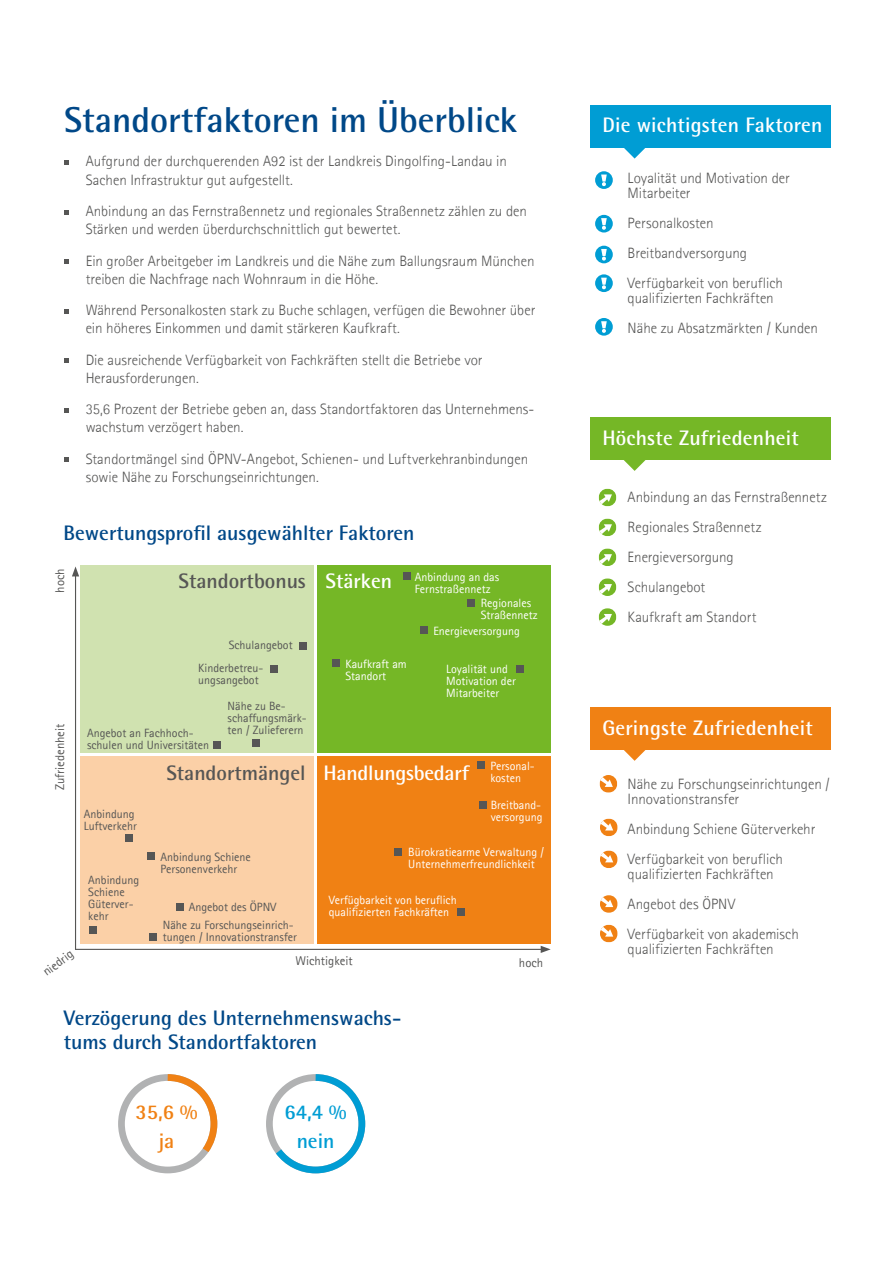
<style>
.page{position:relative;width:893px;height:1263px;background:#fff}
.page>*{position:absolute;margin:0;border:0;box-sizing:border-box;transform-origin:0 0}
.t1{font:700 36px "Rotis Semi Sans Pro";color:#004888}
.t2{font:700 21px/24px "Rotis Semi Sans Pro";color:#004888}
.t3{font:700 21px "Rotis Semi Sans Pro";letter-spacing:.01em;color:#fff}
.t4{font:700 21px "Rotis Semi Sans Pro";letter-spacing:-.01em;color:#fff}
.t5{font:700 21px "Rotis Semi Sans Pro";color:#565655}
.t6{font:700 21px/29.4px "Rotis Semi Sans Pro";color:#009dd4;text-align:center}
.t7{font:700 21px/29.4px "Rotis Semi Sans Pro";color:#f08114;text-align:center}
.t8{font:300 15px/30px "Agfa Rotis Sans Serif";color:#565655}
.t9{font:12.75px "Agfa Rotis Sans Serif";color:#565655}
.t10{font:12px/12px "Agfa Rotis Sans Serif";color:#565655}
.t11{font:12px/12px "Agfa Rotis Sans Serif";color:#fff}
.s1{color:#fff}
.s2{color:#565655}
</style>
<div class="page">
<svg style="left:65px;top:161px;width:4px;height:4px"></svg>
<svg style="left:65px;top:210px;width:4px;height:4px"></svg>
<svg style="left:65px;top:260px;width:4px;height:4px"></svg>
<svg style="left:65px;top:309px;width:4px;height:4px"></svg>
<svg style="left:65px;top:359px;width:4px;height:4px"></svg>
<svg style="left:65px;top:408px;width:4px;height:4px"></svg>
<svg style="left:65px;top:458px;width:4px;height:4px"></svg>
<svg style="left:624px;top:147px;width:22px;height:12px"></svg>
<div style="left:590px;top:105px;width:241px;height:42px;background:#009dd4"></div>
<svg style="left:595px;top:171px;width:18px;height:18px"></svg>
<svg style="left:601px;top:175px;width:6px;height:11px"></svg>
<div style="left:595px;top:215px;width:18px;height:17px;background:#009dd4;border-radius:50%"></div>
<svg style="left:601px;top:218px;width:6px;height:12px"></svg>
<div style="left:595px;top:246px;width:18px;height:17px;background:#009dd4;border-radius:50%"></div>
<svg style="left:601px;top:249px;width:6px;height:12px"></svg>
<svg style="left:595px;top:274px;width:18px;height:18px"></svg>
<svg style="left:601px;top:278px;width:6px;height:11px"></svg>
<div style="left:595px;top:318px;width:18px;height:18px;background:#009dd4;border-radius:50%"></div>
<svg style="left:601px;top:321px;width:6px;height:12px"></svg>
<svg style="left:599px;top:489px;width:17px;height:17px"></svg>
<svg style="left:624px;top:460px;width:22px;height:11px"></svg>
<div style="left:590px;top:417px;width:241px;height:43px;background:#75b726"></div>
<svg style="left:599px;top:518px;width:17px;height:18px"></svg>
<svg style="left:599px;top:548px;width:17px;height:18px"></svg>
<svg style="left:599px;top:578px;width:17px;height:18px"></svg>
<svg style="left:599px;top:608px;width:17px;height:18px"></svg>
<svg style="left:600px;top:775px;width:17px;height:18px"></svg>
<svg style="left:624px;top:750px;width:22px;height:11px"></svg>
<div style="left:590px;top:707px;width:241px;height:43px;background:#f08114"></div>
<svg style="left:600px;top:818px;width:18px;height:18px"></svg>
<svg style="left:600px;top:850px;width:18px;height:18px"></svg>
<svg style="left:600px;top:895px;width:18px;height:18px"></svg>
<svg style="left:600px;top:925px;width:18px;height:17px"></svg>
<div style="left:118px;top:1074px;width:99px;height:99px;border:7px solid #b1b2b3;border-radius:50%"></div>
<div style="left:80px;top:756px;width:234px;height:188px;background:#fbd0a7"></div>
<div style="left:317px;top:756px;width:234px;height:188px;background:#f08114"></div>
<hr style="left:76px;top:949px;width:467px;height:1px;background:#565655">
<svg style="left:541px;top:946px;width:10px;height:7px"></svg>
<hr style="left:75px;top:574px;width:1px;height:376px;background:#565655">
<svg style="left:72px;top:566px;width:7px;height:10px"></svg>
<div style="left:80px;top:565px;width:234px;height:188px;background:#d0e2b0"></div>
<div style="left:317px;top:565px;width:234px;height:188px;background:#75b726"></div>
<div style="left:214px;top:741px;width:7px;height:7px;background:#565655"></div>
<div style="left:252px;top:739px;width:8px;height:7px;background:#565655"></div>
<div style="left:300px;top:642px;width:7px;height:7px;background:#565655"></div>
<div style="left:332px;top:660px;width:7px;height:7px;background:#565655"></div>
<div style="left:420px;top:627px;width:8px;height:7px;background:#565655"></div>
<div style="left:403px;top:573px;width:7px;height:7px;background:#565655"></div>
<div style="left:89px;top:926px;width:8px;height:7px;background:#565655"></div>
<div style="left:148px;top:852px;width:7px;height:8px;background:#565655"></div>
<div style="left:176px;top:903px;width:8px;height:7px;background:#565655"></div>
<div style="left:457px;top:908px;width:8px;height:7px;background:#565655"></div>
<div style="left:394px;top:849px;width:8px;height:7px;background:#565655"></div>
<div style="left:479px;top:801px;width:7px;height:7px;background:#565655"></div>
<div style="left:467px;top:600px;width:8px;height:7px;background:#565655"></div>
<div style="left:125px;top:835px;width:8px;height:7px;background:#565655"></div>
<div style="left:270px;top:665px;width:7px;height:8px;background:#565655"></div>
<div style="left:149px;top:934px;width:8px;height:7px;background:#565655"></div>
<div style="left:477px;top:761px;width:8px;height:8px;background:#565655"></div>
<svg style="left:161px;top:1074px;width:57px;height:86px"></svg>
<svg style="left:269px;top:1074px;width:97px;height:100px"></svg>
<div style="left:516px;top:665px;width:7px;height:8px;background:#565655"></div>
<h1 class="t1" style="left:64px;top:97px;width:455px">Standortfaktoren im Überblick</h1>
<p class="t8" style="left:86px;top:152px;width:423px;line-height:18px">Aufgrund der durchquerenden A92 ist der Landkreis Dingolfing-Landau in<br>Sachen Infrastruktur gut aufgestellt.</p>
<p class="t8" style="left:86px;top:202px;width:443px;line-height:18px">Anbindung an das Fernstraßennetz und regionales Straßennetz zählen zu den<br>Stärken und werden überdurchschnittlich gut bewertet.</p>
<p class="t8" style="left:86px;top:251px;width:450px;line-height:18px">Ein großer Arbeitgeber im Landkreis und die Nähe zum Ballungsraum München treiben die Nachfrage nach Wohnraum in die Höhe.</p>
<p class="t8" style="left:86px;top:301px;width:451px;line-height:18px">Während Personalkosten stark zu Buche schlagen, verfügen die Bewohner über ein höheres Einkommen und damit stärkeren Kaufkraft.</p>
<p class="t8" style="left:86px;top:350px;width:398px;line-height:18px">Die ausreichende Verfügbarkeit von Fachkräften stellt die Betriebe vor<br>Herausforderungen.</p>
<p class="t8" style="left:86px;top:400px;width:450px;line-height:18px">35,6 Prozent der Betriebe geben an, dass Standortfaktoren das Unternehmens&shy;wachstum verzögert haben.</p>
<p class="t8" style="left:86px;top:449px;width:444px;line-height:18px">Standortmängel sind ÖPNV-Angebot, Schienen- und Luftverkehranbindungen sowie Nähe zu Forschungseinrichtungen.</p>
<h2 class="t2" style="left:63px;top:521px;width:352px">Bewertungsprofil ausgewählter Faktoren</h2>
<p class="t9" style="left:52px;top:592px;width:26px;rotate:-90deg">hoch</p>
<h2 class="t5" style="left:178px;top:567px;width:215px">Standortbonus <span class="s1">Stärken</span></h2>
<p class="t11" style="left:415px;top:571px;width:86px">Anbindung an das<br>Fernstraßennetz</p>
<p class="t11" style="left:481px;top:597px;width:58px">Regionales<br>Straßennetz</p>
<p class="t11" style="left:433px;top:624px;width:88px">Energieversorgung</p>
<p class="t10" style="left:229px;top:638px;width:65px">Schulangebot</p>
<p class="t10" style="left:198px;top:661px;width:67px">Kinderbetreu&shy;ungsangebot</p>
<p class="t11" style="left:345px;top:658px;width:63px">Kaufkraft am<br>Standort</p>
<p class="t11" style="left:446px;top:662px;width:71px">Loyalität und<br>Motivation der<br>Mitarbeiter</p>
<p class="t9" style="left:52px;top:790px;width:68px;rotate:-90deg">Zufriedenheit</p>
<p class="t10" style="left:87px;top:726px;width:124px">Angebot an Fachhoch&shy;schulen und Universitäten</p>
<p class="t10" style="left:228px;top:700px;width:81px">Nähe zu Be&shy;schaffungsmärk&shy;ten / Zulieferern</p>
<h2 class="t4" style="left:166px;top:760px;width:304px"><span class="s2">Standortmängel</span> Handlungsbedarf</h2>
<p class="t11" style="left:490px;top:759px;width:46px">Personal&shy;kosten</p>
<p class="t11" style="left:491px;top:799px;width:52px">Breitband-</p>
<p class="t10" style="left:84px;top:808px;width:52px">Anbindung</p>
<p class="t11" style="left:491px;top:811px;width:53px">versorgung</p>
<p class="t10" style="left:84px;top:820px;width:55px">Luftverkehr</p>
<p class="t10" style="left:161px;top:850px;width:92px">Anbindung Schiene<br>Personenverkehr</p>
<p class="t10" style="left:189px;top:901px;width:89px">Angebot des ÖPNV</p>
<p class="t11" style="left:408px;top:846px;width:137px">Bürokratiearme Verwaltung /<br>Unternehmerfreundlichkeit</p>
<p class="t11" style="left:329px;top:894px;width:129px">Verfügbarkeit von beruflich qualifizierten Fachkräften</p>
<p class="t10" style="left:88px;top:874px;width:52px">Anbindung<br>Schiene<br>Güterver&shy;kehr</p>
<p class="t10" style="left:163px;top:919px;width:136px">Nähe zu Forschungseinrich&shy;tungen / Innovationstransfer</p>
<p class="t9" style="left:40px;top:967px;width:36px;rotate:-37deg">niedrig</p>
<p class="t9" style="left:295px;top:953px;width:59px">Wichtigkeit</p>
<p class="t9" style="left:519px;top:955px;width:26px">hoch</p>
<h2 class="t2" style="left:64px;top:1006px;width:339px">Verzögerung des Unternehmenswachs&shy;tums durch Standortfaktoren</h2>
<h2 class="t7" style="left:136px;top:1097px;width:64px">35,6 % ja</h2>
<h2 class="t6" style="left:284px;top:1097px;width:64px">64,4 % nein</h2>
<h2 class="t3" style="left:602px;top:112px;width:221px">Die wichtigsten Faktoren</h2>
<p class="t8" style="left:628px;top:171px;width:164px;line-height:15px">Loyalität und Motivation der<br>Mitarbeiter</p>
<p class="t8" style="left:628px;top:208px;width:157px">Personalkosten<br>Breitbandversorgung<br>Verfügbarkeit von beruflich</p>
<p class="t8" style="left:628px;top:283px;width:192px">qualifizierten Fachkräften<br>Nähe zu Absatzmärkten / Kunden</p>
<h2 class="t3" style="left:602px;top:425px;width:198px">Höchste Zufriedenheit</h2>
<p class="t8" style="left:628px;top:481px;width:201px">Anbindung an das Fernstraßennetz<br>Regionales Straßennetz<br>Energieversorgung<br>Schulangebot<br>Kaufkraft am Standort</p>
<h2 class="t3" style="left:602px;top:715px;width:212px">Geringste Zufriedenheit</h2>
<p class="t8" style="left:628px;top:776px;width:204px;line-height:15px">Nähe zu Forschungseinrichtungen /<br>Innovationstransfer</p>
<p class="t8" style="left:628px;top:813px;width:189px">Anbindung Schiene Güterverkehr<br>Verfügbarkeit von beruflich</p>
<p class="t8" style="left:628px;top:858px;width:173px">qualifizierten Fachkräften<br>Angebot des ÖPNV<br>Verfügbarkeit von akademisch</p>
<p class="t8" style="left:628px;top:933px;width:148px">qualifizierten Fachkräften</p>
</div>
